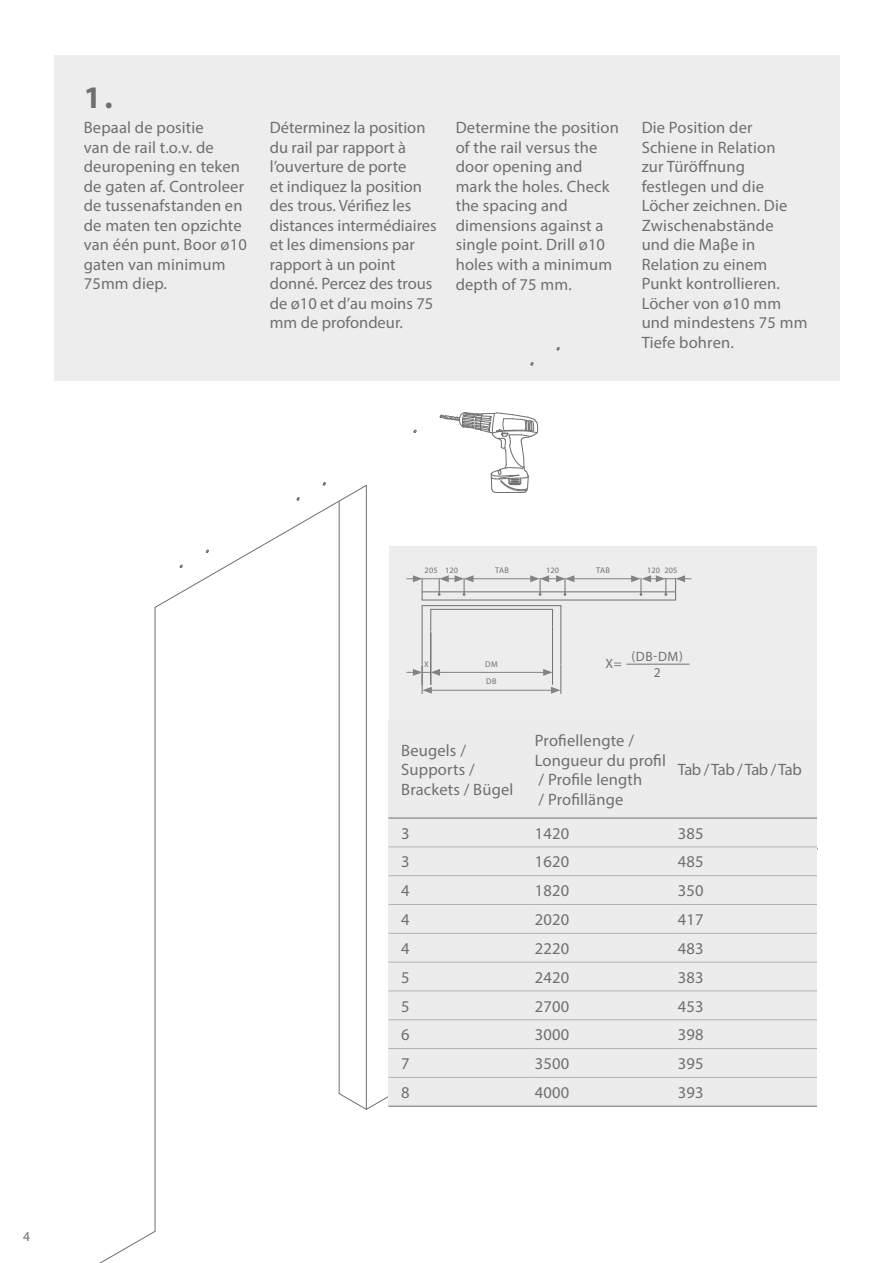
<style>
.page{position:relative;width:893px;height:1263px;background:#fff}
.page>*{position:absolute;margin:0;border:0;box-sizing:border-box;transform-origin:0 0}
.t1{font:700 31.5px "Myriad Pro";color:#706f6f}
.t2{font:16.5px/19.5px "Myriad Pro";letter-spacing:.01em;color:#706f6f}
.t3{font:16.5px "Myriad Pro";letter-spacing:-.06em;color:#706f6f}
.t4{font:13.5px/16.6px "Myriad Pro";color:#706f6f;text-align:center}
.t5{font:8.25px "Myriad Pro";letter-spacing:.025em;color:#706f6f}
</style>
<div class="page">
<div style="left:54px;top:55px;width:785px;height:325px;background:#ededed"></div>
<div style="left:389px;top:546px;width:428px;height:174px;background:#ededed"></div>
<svg style="left:338px;top:1092px;width:29px;height:18px"></svg>
<svg style="left:99px;top:1230px;width:57px;height:33px"></svg>
<hr style="left:155px;top:607px;width:1px;height:624px;background:#706f6f">
<hr style="left:366px;top:485px;width:1px;height:624px;background:#706f6f">
<hr style="left:339px;top:501px;width:1px;height:592px;background:#706f6f">
<svg style="left:154px;top:482px;width:213px;height:126px"></svg>
<svg style="left:556px;top:347px;width:4px;height:4px"></svg>
<svg style="left:530px;top:362px;width:4px;height:4px"></svg>
<svg style="left:439px;top:412px;width:99px;height:81px"></svg>
<hr style="left:422px;top:605px;width:139px;height:1px;background:#706f6f">
<hr style="left:560px;top:606px;width:1px;height:58px;background:#706f6f">
<hr style="left:422px;top:606px;width:1px;height:58px;background:#706f6f">
<hr style="left:422px;top:591px;width:254px;height:1px;background:#706f6f">
<hr style="left:422px;top:600px;width:254px;height:1px;background:#706f6f">
<svg style="left:552px;top:609px;width:1px;height:17px"></svg>
<svg style="left:430px;top:609px;width:1px;height:22px"></svg>
<hr style="left:431px;top:609px;width:121px;height:1px;background:#706f6f">
<hr style="left:430px;top:632px;width:1px;height:52px;background:#706f6f">
<hr style="left:552px;top:627px;width:1px;height:57px;background:#706f6f">
<hr style="left:627px;top:664px;width:62px;height:1px;background:#706f6f">
<hr style="left:471px;top:578px;width:62px;height:1px;background:#838383">
<svg style="left:406px;top:575px;width:67px;height:25px"></svg>
<hr style="left:572px;top:578px;width:61px;height:1px;background:#838383">
<hr style="left:438px;top:672px;width:107px;height:1px;background:#838383">
<hr style="left:429px;top:690px;width:124px;height:1px;background:#838383">
<svg style="left:406px;top:665px;width:34px;height:29px"></svg>
<svg style="left:543px;top:665px;width:18px;height:29px"></svg>
<svg style="left:530px;top:575px;width:44px;height:21px"></svg>
<svg style="left:631px;top:575px;width:60px;height:25px"></svg>
<div style="left:388px;top:720px;width:429px;height:386px;background:#ececec"></div>
<hr style="left:388px;top:818px;width:143px;height:1px;background:#706f6f">
<hr style="left:531px;top:818px;width:143px;height:1px;background:#706f6f">
<hr style="left:674px;top:818px;width:143px;height:1px;background:#706f6f">
<hr style="left:388px;top:846px;width:143px;height:1px;background:#b3b2b2">
<hr style="left:531px;top:846px;width:143px;height:1px;background:#b3b2b2">
<hr style="left:674px;top:846px;width:143px;height:1px;background:#b3b2b2">
<hr style="left:388px;top:875px;width:143px;height:1px;background:#b3b2b2">
<hr style="left:531px;top:875px;width:143px;height:1px;background:#b3b2b2">
<hr style="left:674px;top:875px;width:143px;height:1px;background:#b3b2b2">
<hr style="left:388px;top:904px;width:143px;height:1px;background:#b3b2b2">
<hr style="left:531px;top:904px;width:143px;height:1px;background:#b3b2b2">
<hr style="left:674px;top:904px;width:143px;height:1px;background:#b3b2b2">
<hr style="left:388px;top:933px;width:143px;height:1px;background:#b3b2b2">
<hr style="left:531px;top:933px;width:143px;height:1px;background:#b3b2b2">
<hr style="left:674px;top:933px;width:143px;height:1px;background:#b3b2b2">
<hr style="left:388px;top:962px;width:143px;height:1px;background:#b3b2b2">
<hr style="left:531px;top:962px;width:143px;height:1px;background:#b3b2b2">
<hr style="left:674px;top:962px;width:143px;height:1px;background:#b3b2b2">
<hr style="left:388px;top:990px;width:143px;height:1px;background:#b3b2b2">
<hr style="left:531px;top:990px;width:143px;height:1px;background:#b3b2b2">
<hr style="left:674px;top:990px;width:143px;height:1px;background:#b3b2b2">
<hr style="left:388px;top:1019px;width:143px;height:1px;background:#b3b2b2">
<hr style="left:531px;top:1019px;width:143px;height:1px;background:#b3b2b2">
<hr style="left:674px;top:1019px;width:143px;height:1px;background:#b3b2b2">
<hr style="left:388px;top:1048px;width:143px;height:1px;background:#b3b2b2">
<hr style="left:531px;top:1048px;width:143px;height:1px;background:#b3b2b2">
<hr style="left:674px;top:1048px;width:143px;height:1px;background:#b3b2b2">
<hr style="left:388px;top:1077px;width:143px;height:1px;background:#b3b2b2">
<hr style="left:531px;top:1077px;width:143px;height:1px;background:#b3b2b2">
<hr style="left:674px;top:1077px;width:143px;height:1px;background:#b3b2b2">
<hr style="left:388px;top:1106px;width:143px;height:1px;background:#706f6f">
<hr style="left:531px;top:1106px;width:143px;height:1px;background:#706f6f">
<hr style="left:674px;top:1106px;width:143px;height:1px;background:#706f6f">
<h1 class="t1" style="left:84px;top:77px;width:30px">1.</h1>
<p class="t2" style="left:84px;top:118px;width:165px">Bepaal de positie<br>van de rail t.o.v. de deuropening en teken de gaten af. Controleer de tussenafstanden en de maten ten opzichte van één punt. Boor ø10 gaten van minimum<br>75mm diep.</p>
<p class="t2" style="left:270px;top:118px;width:168px">Déterminez la position du rail par rapport à l’ouverture de porte<br>et indiquez la position des trous. Vérifiez les distances intermédiaires et les dimensions par rapport à un point donné. Percez des trous de ø10 et d’au moins 75 mm de profondeur.</p>
<p class="t2" style="left:456px;top:118px;width:165px">Determine the position of the rail versus the door opening and mark the holes. Check the spacing and dimensions against a single point. Drill ø10 holes with a minimum depth of 75 mm.</p>
<p class="t2" style="left:642px;top:118px;width:167px">Die Position der<br>Schiene in Relation<br>zur Türöffnung festlegen und die<br>Löcher zeichnen. Die<br>Zwischenabstände<br>und die Maβe in<br>Relation zu einem<br>Punkt kontrollieren.<br>Löcher von ø10 mm und mindestens 75 mm<br>Tiefe bohren.</p>
<p class="t4" style="left:23px;top:1228px;width:8px">4</p>
<p class="t5" style="left:425px;top:566px;width:15px">205</p>
<p class="t5" style="left:445px;top:566px;width:15px">120</p>
<p class="t5" style="left:495px;top:566px;width:15px">TAB</p>
<p class="t5" style="left:546px;top:566px;width:15px">120</p>
<p class="t5" style="left:596px;top:566px;width:15px">TAB</p>
<p class="t5" style="left:647px;top:566px;width:32px">120 205</p>
<p class="t5" style="left:424px;top:659px;width:6px">X</p>
<p class="t5" style="left:485px;top:659px;width:14px">DM</p>
<p class="t4" style="left:605px;top:655px;width:18px">X=</p>
<p class="t4" style="left:631px;top:648px;width:53px">(DB-DM)<br>2</p>
<p class="t5" style="left:486px;top:676px;width:12px">DB</p>
<p class="t2" style="left:401px;top:740px;width:114px">Beugels /<br>Supports /<br>Brackets / Bügel</p>
<p class="t2" style="left:535px;top:730px;width:133px">Profiellengte /<br>Longueur du profil / Profile length<br>/ Profillänge</p>
<p class="t3" style="left:678px;top:760px;width:125px">Tab / Tab / Tab / Tab</p>
<p class="t2" style="left:401px;top:823px;width:10px">3</p>
<p class="t2" style="left:535px;top:823px;width:36px">1420</p>
<p class="t2" style="left:678px;top:823px;width:27px">385</p>
<p class="t2" style="left:401px;top:852px;width:10px">3</p>
<p class="t2" style="left:535px;top:852px;width:36px">1620</p>
<p class="t2" style="left:678px;top:852px;width:27px">485</p>
<p class="t2" style="left:401px;top:881px;width:10px">4</p>
<p class="t2" style="left:535px;top:881px;width:36px">1820</p>
<p class="t2" style="left:678px;top:881px;width:27px">350</p>
<p class="t2" style="left:401px;top:909px;width:10px">4</p>
<p class="t2" style="left:535px;top:909px;width:36px">2020</p>
<p class="t2" style="left:678px;top:909px;width:27px">417</p>
<p class="t2" style="left:401px;top:938px;width:10px">4</p>
<p class="t2" style="left:535px;top:938px;width:36px">2220</p>
<p class="t2" style="left:678px;top:938px;width:27px">483</p>
<p class="t2" style="left:401px;top:967px;width:10px">5</p>
<p class="t2" style="left:535px;top:967px;width:36px">2420</p>
<p class="t2" style="left:678px;top:967px;width:27px">383</p>
<p class="t2" style="left:401px;top:996px;width:10px">5</p>
<p class="t2" style="left:535px;top:996px;width:36px">2700</p>
<p class="t2" style="left:678px;top:996px;width:27px">453</p>
<p class="t2" style="left:401px;top:1025px;width:10px">6</p>
<p class="t2" style="left:535px;top:1025px;width:36px">3000</p>
<p class="t2" style="left:678px;top:1025px;width:27px">398</p>
<p class="t2" style="left:401px;top:1053px;width:10px">7</p>
<p class="t2" style="left:535px;top:1053px;width:36px">3500</p>
<p class="t2" style="left:678px;top:1053px;width:27px">395</p>
<p class="t2" style="left:401px;top:1082px;width:10px">8</p>
<p class="t2" style="left:535px;top:1082px;width:36px">4000</p>
<p class="t2" style="left:678px;top:1082px;width:27px">393</p>
</div>
